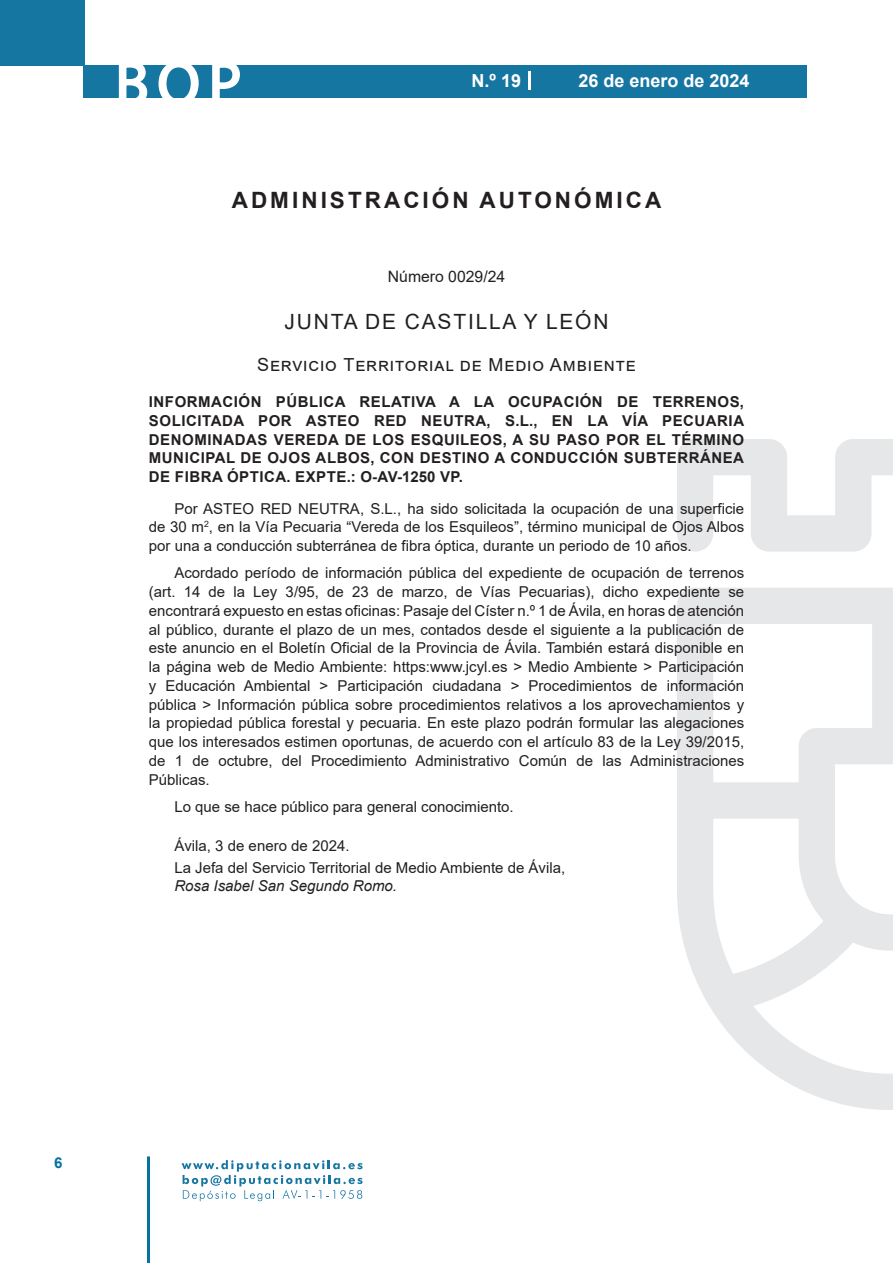
<style>
.page{position:relative;width:893px;height:1263px;background:#fff}
.page>*{position:absolute;margin:0;border:0;box-sizing:border-box;transform-origin:0 0}
.t1{font:500 61.5px "Avant Garde";color:#fff}
.h1__secion{font:700 22.5px "Arial";letter-spacing:.135em;color:#231f20}
.h2__organismo{font:21px "Arial";letter-spacing:.085em;color:#231f20}
.h3__suborganismo{font:18px "Arial";letter-spacing:.05em;color:#231f20}
.t2{font:700 18px "Arial";color:#fff}
.numero{font:15.75px "Arial";color:#231f20}
.texto_normal{font:15px/18.8px "Arial";color:#231f20;text-align:justify}
.entradilla{font:700 15px/18.8px "Arial";letter-spacing:.035em;color:#231f20;text-align:justify}
.firma{font:15px/18px "Arial";color:#231f20}
.fecha{font:15px "Arial";color:#231f20}
.t3{font:700 15px "Arial";color:#04739f}
.s1{font-style:italic}
</style>
<div class="page">
<div style="left:0;top:0;width:85px;height:65px;background:#1676a2"></div>
<div style="left:84px;top:65px;width:723px;height:33px;background:#1676a2"></div>
<svg style="left:118px;top:65px;width:30px;height:33px"></svg>
<svg style="left:158px;top:65px;width:41px;height:33px"></svg>
<svg style="left:212px;top:65px;width:28px;height:33px"></svg>
<svg style="left:182px;top:1160px;width:181px;height:41px"></svg>
<hr style="left:147px;top:1156px;width:3px;height:107px;background:#04739f">
<svg style="left:529px;top:71px;width:2px;height:19px"></svg>
<svg style="left:677px;top:439px;width:216px;height:671px"></svg>
<h1 class="t1" style="left:115px;top:46px;width:128px">BOP</h1>
<p class="t2" style="left:472px;top:68px;width:51px">N.º 19</p>
<p class="t2" style="left:578px;top:68px;width:173px">26 de enero de 2024</p>
<p class="h1__secion" style="left:232px;top:184px;width:431px">ADMINISTRACIÓN AUTONÓMICA</p>
<p class="numero" style="left:388px;top:266px;width:119px">Número 0029/24</p>
<p class="h2__organismo" style="left:285px;top:307px;width:326px">JUNTA DE CASTILLA Y LEÓN</p>
<p class="h3__suborganismo" style="left:257px;top:353px;width:380px">Servicio Territorial de Medio Ambiente</p>
<p class="entradilla" style="left:149px;top:393px;width:597px">INFORMACIÓN PÚBLICA RELATIVA A LA OCUPACIÓN DE TERRENOS, SOLICITADA POR ASTEO RED NEUTRA, S.L., EN LA VÍA PECUARIA DENOMINADAS VEREDA DE LOS ESQUILEOS, A SU PASO POR EL TÉRMINO MUNICIPAL DE OJOS ALBOS, CON DESTINO A CONDUCCIÓN SUBTERRÁNEA DE FIBRA ÓPTICA. EXPTE.: O-AV-1250 VP.</p>
<p class="texto_normal" style="left:149px;top:499px;width:597px;text-indent:26px">Por ASTEO RED NEUTRA, S.L., ha sido solicitada la ocupación de una superficie de 30 m<sup>2</sup>, en la Vía Pecuaria “Vereda de los Esquileos”, término municipal de Ojos Albos por una a conducción subterránea de fibra óptica, durante un periodo de 10 años.</p>
<p class="texto_normal" style="left:149px;top:564px;width:597px;text-indent:26px">Acordado período de información pública del expediente de ocupación de terrenos (art. 14 de la Ley 3/95, de 23 de marzo, de Vías Pecuarias), dicho expediente se encontrará expuesto en estas oficinas: Pasaje del Císter n.º 1 de Ávila, en horas de atención al público, durante el plazo de un mes, contados desde el siguiente a la publicación de este anuncio en el Boletín Oficial de la Provincia de Ávila. También estará disponible en la página web de Medio Ambiente: https:www.jcyl.es &gt; Medio Ambiente &gt; Participación y Educación Ambiental &gt; Participación ciudadana &gt; Procedimientos de información pública &gt; Información pública sobre procedimientos relativos a los aprovechamientos y la propiedad pública forestal y pecuaria. En este plazo podrán formular las alegaciones que los interesados estimen oportunas, de acuerdo con el artículo 83 de la Ley 39/2015, de 1 de octubre, del Procedimiento Administrativo Común de las Administraciones Públicas.</p>
<p class="texto_normal" style="left:174px;top:797px;width:341px">Lo que se hace público para general conocimiento.</p>
<p class="fecha" style="left:174px;top:836px;width:177px">Ávila, 3 de enero de 2024.</p>
<p class="firma" style="left:174px;top:859px;width:392px">La Jefa del Servicio Territorial de Medio Ambiente de Ávila,<br><span class="s1">Rosa Isabel San Segundo Romo.</span></p>
<p class="t3" style="left:54px;top:1152px;width:10px">6</p>
</div>
